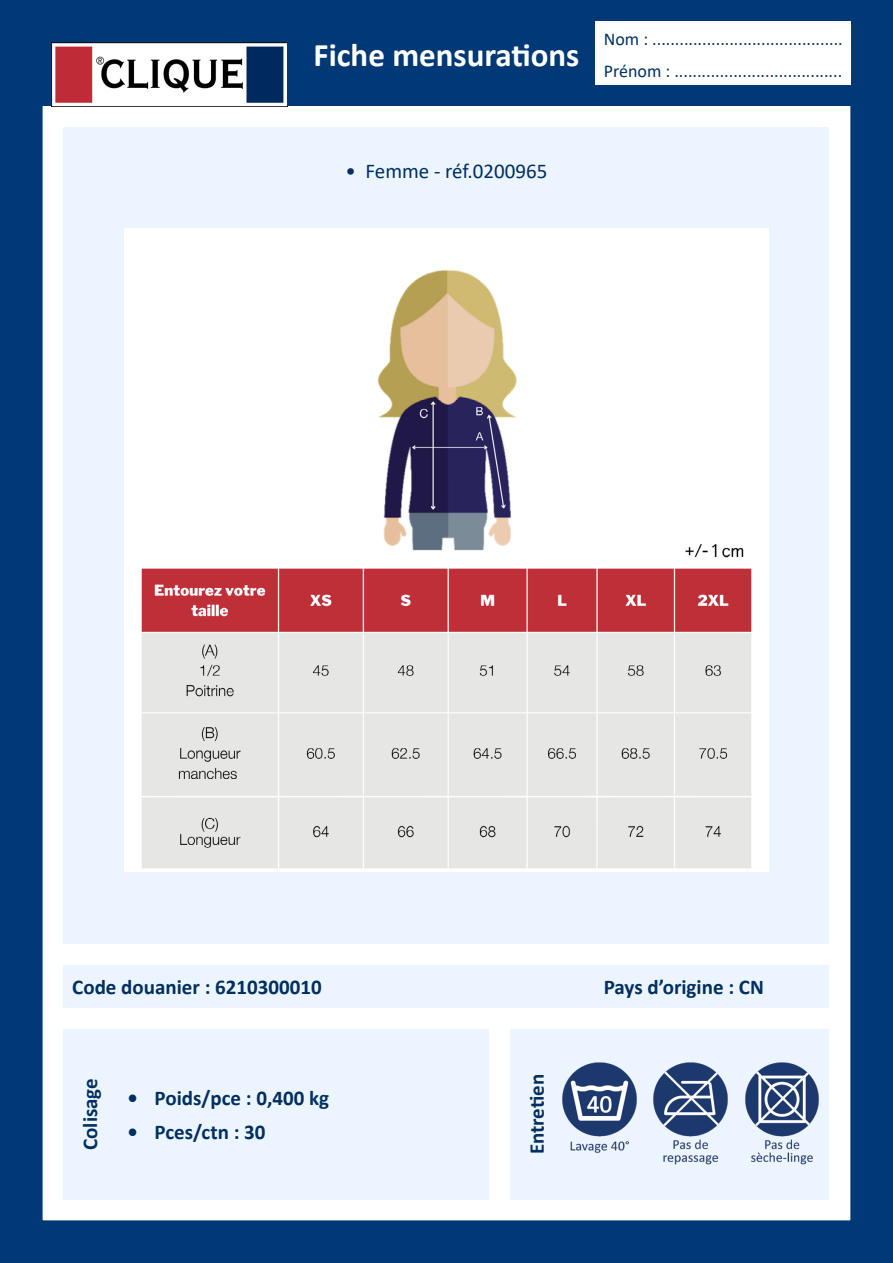
<style>
.page{position:relative;width:893px;height:1263px;background:#fff}
.page>*{position:absolute;margin:0;border:0;box-sizing:border-box;transform-origin:0 0}
.t1{font:700 33px "Calibri";color:#fff}
.t2{font:700 21px "Calibri";color:#002f60}
.t3{font:21px "Calibri";color:#002f60}
.t4{font:18px/32px "Calibri";color:#002f60}
</style>
<div class="page">
<div style="left:0;top:0;width:893px;height:1263px;border:43px solid #003976"></div>
<div style="left:43px;top:43px;width:807px;height:63px;background:#003976"></div>
<img style="left:51px;top:43px;width:237px;height:63px">
<div style="left:595px;top:21px;width:255px;height:64px;background:#fff"></div>
<div style="left:64px;top:965px;width:765px;height:43px;background:#ecf5ff"></div>
<div style="left:64px;top:1029px;width:425px;height:170px;background:#ecf5ff"></div>
<div style="left:510px;top:1029px;width:319px;height:170px;background:#ecf5ff"></div>
<div style="left:64px;top:128px;width:765px;height:816px;background:#ecf5ff"></div>
<img style="left:653px;top:1062px;width:75px;height:103px">
<img style="left:745px;top:1062px;width:74px;height:103px">
<img style="left:562px;top:1062px;width:75px;height:91px">
<img style="left:125px;top:228px;width:643px;height:643px">
<h1 class="t1" style="left:314px;top:31px;width:267px">Fiche mensurations</h1>
<p class="t4" style="left:604px;top:23px;width:240px">Nom : ..........................................<br>Prénom : .....................................</p>
<p class="t3" style="left:346px;top:156px;width:203px">• Femme - réf.0200965</p>
<p class="t2" style="left:72px;top:973px;width:251px">Code douanier : 6210300010</p>
<p class="t2" style="left:75px;top:1150px;width:73px;rotate:-90deg">Colisage</p>
<p class="t2" style="left:522px;top:1154px;width:82px;rotate:-90deg">Entretien</p>
<p class="t2" style="left:128px;top:1083px;width:203px">• Poids/pce : 0,400 kg</p>
<p class="t2" style="left:128px;top:1117px;width:139px">• Pces/ctn : 30</p>
<p class="t2" style="left:604px;top:973px;width:162px">Pays d’origine : CN</p>
</div>
